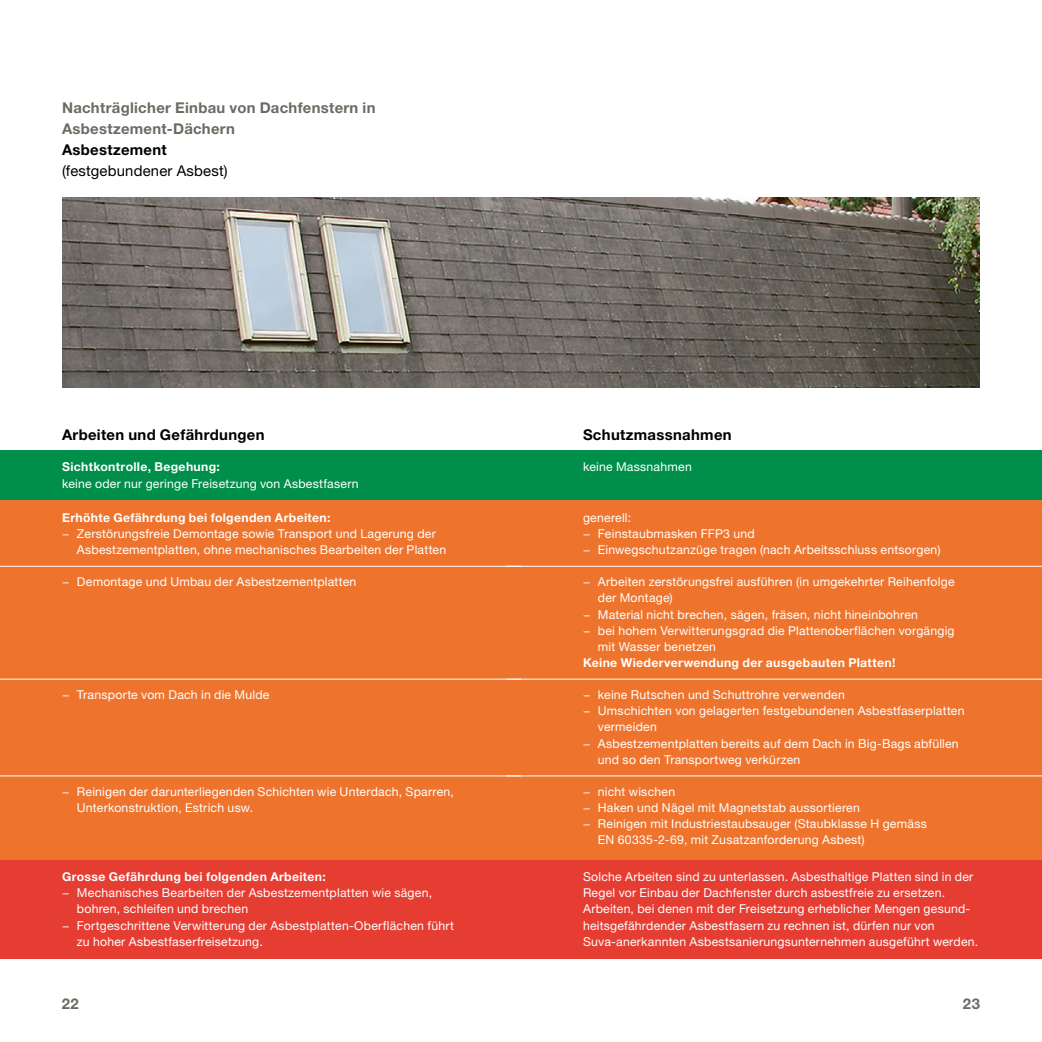
<style>
.page{position:relative;width:1042px;height:1042px;background:#fff}
.page>*{position:absolute;margin:0;border:0;box-sizing:border-box;transform-origin:0 0}
.t1{font:700 14.88px/21px "Helvetica Neue LT Std";letter-spacing:.02em;color:#6d6a63}
.t2{font:700 14.88px "Helvetica Neue LT Std";letter-spacing:.02em;color:#000}
.t3{font:14.88px "Helvetica Neue LT Std";letter-spacing:.015em;color:#000}
.t4{font:12.25px/16.1px "Helvetica Neue LT Std";letter-spacing:.02em;color:#fff}
.t5{font:700 12.25px "Helvetica Neue LT Std";letter-spacing:.025em;color:#fff}
</style>
<div class="page">
<div style="left:0;top:450px;width:1042px;height:51px;background:#008f4a"></div>
<div style="left:0;top:501px;width:1042px;height:359px;background:#ee742d"></div>
<hr style="left:0;top:566px;width:521px;height:1px;background:#fff">
<hr style="left:0;top:679px;width:521px;height:1px;background:#fff">
<hr style="left:0;top:775px;width:521px;height:1px;background:#fff">
<hr style="left:506px;top:566px;width:536px;height:1px;background:#fff">
<hr style="left:506px;top:679px;width:536px;height:1px;background:#fff">
<hr style="left:506px;top:775px;width:536px;height:1px;background:#fff">
<div style="left:0;top:860px;width:1042px;height:99px;background:#e63d33"></div>
<img style="left:62px;top:197px;width:918px;height:190px">
<p class="t1" style="left:62px;top:97px;width:315px">Nachträglicher Einbau von Dachfenstern in<br>Asbestzement-Dächern</p>
<p class="t2" style="left:62px;top:141px;width:106px">Asbestzement</p>
<p class="t3" style="left:62px;top:162px;width:167px">(festgebundener Asbest)</p>
<p class="t2" style="left:62px;top:425px;width:204px">Arbeiten und Gefährdungen</p>
<p class="t2" style="left:583px;top:425px;width:150px">Schutzmassnahmen</p>
<p class="t5" style="left:62px;top:459px;width:159px">Sichtkontrolle, Begehung:</p>
<p class="t4" style="left:62px;top:475px;width:298px">keine oder nur geringe Freisetzung von Asbestfasern</p>
<p class="t4" style="left:583px;top:459px;width:110px">keine Massnahmen</p>
<p class="t5" style="left:62px;top:510px;width:270px">Erhöhte Gefährdung bei folgenden Arbeiten:</p>
<p class="t4" style="left:77px;top:525px;width:371px;text-indent:-15px">− Zerstörungsfreie Demontage sowie Transport und Lagerung der<br>Asbestzementplatten, ohne mechanisches Bearbeiten der Platten</p>
<p class="t4" style="left:62px;top:574px;width:296px">− Demontage und Umbau der Asbestzementplatten</p>
<p class="t4" style="left:62px;top:686px;width:209px">− Transporte vom Dach in die Mulde</p>
<p class="t4" style="left:77px;top:783px;width:378px;text-indent:-15px">− Reinigen der darunterliegenden Schichten wie Unterdach, Sparren,<br>Unterkonstruktion, Estrich usw.</p>
<p class="t5" style="left:62px;top:869px;width:265px">Grosse Gefährdung bei folgenden Arbeiten:</p>
<p class="t4" style="left:62px;top:885px;width:371px">− Mechanisches Bearbeiten der Asbestzementplatten wie sägen,</p>
<p class="t4" style="left:77px;top:901px;width:173px">bohren, schleifen und brechen</p>
<p class="t4" style="left:62px;top:917px;width:393px">− Fortgeschrittene Verwitterung der Asbestplatten-Oberflächen führt</p>
<p class="t4" style="left:77px;top:933px;width:187px">zu hoher Asbestfaserfreisetzung.</p>
<p class="t4" style="left:583px;top:509px;width:359px">generell:<br>− Feinstaubmasken FFP3 und<br>− Einwegschutzanzüge tragen (nach Arbeitsschluss entsorgen)</p>
<p class="t4" style="left:583px;top:574px;width:373px">− Arbeiten zerstörungsfrei ausführen (in umgekehrter Reihenfolge</p>
<p class="t4" style="left:598px;top:590px;width:76px">der Montage)</p>
<p class="t4" style="left:583px;top:606px;width:337px">− Material nicht brechen, sägen, fräsen, nicht hineinbohren</p>
<p class="t4" style="left:583px;top:622px;width:373px">− bei hohem Verwitterungsgrad die Plattenoberflächen vorgängig</p>
<p class="t4" style="left:598px;top:638px;width:120px">mit Wasser benetzen</p>
<p class="t5" style="left:583px;top:655px;width:314px">Keine Wiederverwendung der ausgebauten Platten!</p>
<p class="t4" style="left:583px;top:686px;width:263px">− keine Rutschen und Schuttrohre verwenden</p>
<p class="t4" style="left:583px;top:703px;width:383px">− Umschichten von gelagerten festgebundenen Asbestfaserplatten</p>
<p class="t4" style="left:598px;top:719px;width:60px">vermeiden</p>
<p class="t4" style="left:583px;top:735px;width:377px">− Asbestzementplatten bereits auf dem Dach in Big-Bags abfüllen</p>
<p class="t4" style="left:598px;top:751px;width:204px">und so den Transportweg verkürzen</p>
<p class="t4" style="left:583px;top:783px;width:94px">− nicht wischen</p>
<p class="t4" style="left:583px;top:799px;width:278px">− Haken und Nägel mit Magnetstab aussortieren</p>
<p class="t4" style="left:583px;top:815px;width:345px">− Reinigen mit Industriestaubsauger (Staubklasse H gemäss</p>
<p class="t4" style="left:598px;top:832px;width:268px">EN 60335-2-69, mit Zusatzanforderung Asbest)</p>
<p class="t4" style="left:583px;top:868px;width:397px">Solche Arbeiten sind zu unterlassen. Asbesthaltige Platten sind in der Regel vor Einbau der Dachfenster durch asbestfreie zu ersetzen.<br>Arbeiten, bei denen mit der Freisetzung erheblicher Mengen gesund&shy;heitsgefährdender Asbestfasern zu rechnen ist, dürfen nur von Suva-anerkannten Asbestsanierungsunternehmen ausgeführt werden.</p>
<p class="t1" style="left:62px;top:993px;width:19px">22</p>
<p class="t1" style="left:963px;top:993px;width:18px">23</p>
</div>
